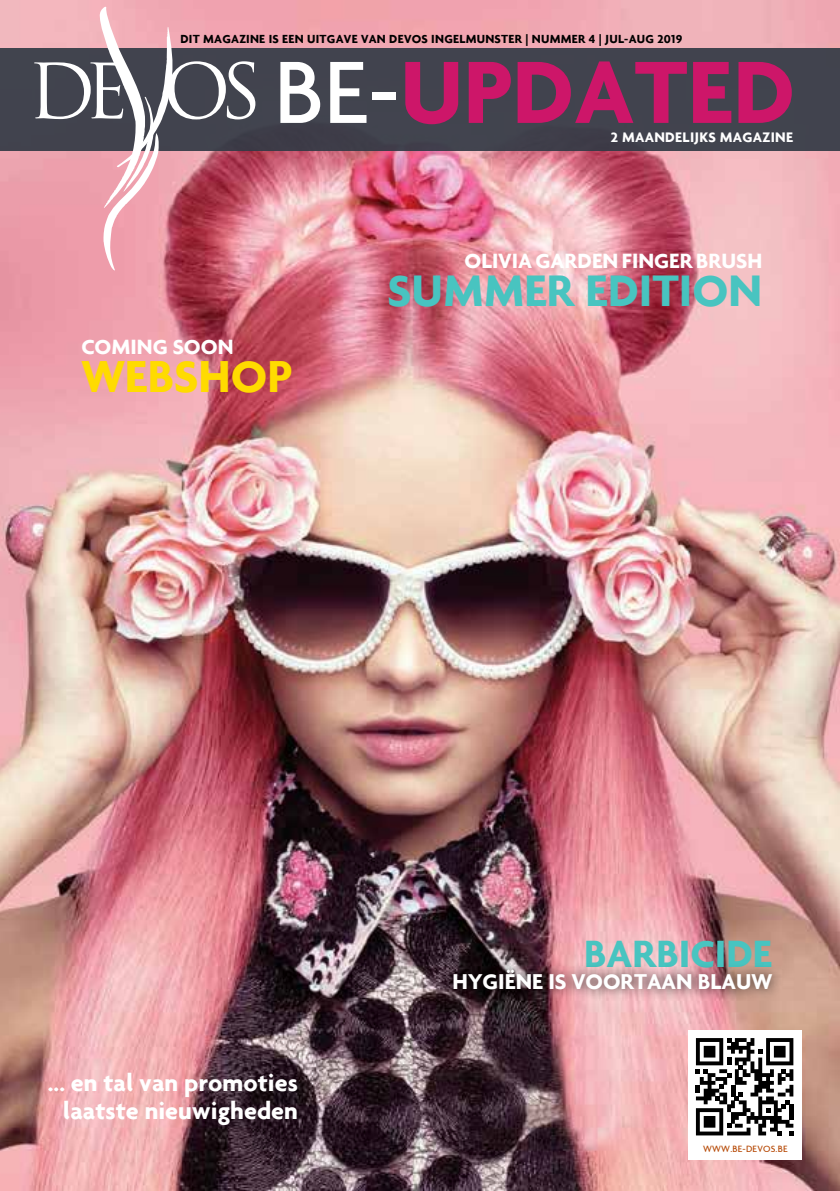
<style>
.page{position:relative;width:840px;height:1191px;background:#fff}
.page>*{position:absolute;margin:0;border:0;box-sizing:border-box;transform-origin:0 0}
.t1{font:700 95.6px "Agenda";color:#cd1669}
.t2{font:700 48.2px "Agenda";color:#ffdb00}
.t3{font:700 47.6px "Agenda";color:#48c4c0}
.t4{font:700 41px "Agenda";color:#48c4c0}
.t5{font:700 26px/28px "Agenda";color:#fff;text-align:center}
.t6{font:700 23.2px "Agenda";color:#fff}
.t7{font:700 22.2px "Agenda";color:#fff}
.t8{font:700 14.8px "Agenda";letter-spacing:.02em;color:#fff}
.t9{font:700 12.6px "Agenda";letter-spacing:.02em;color:#000}
.t10{font:500 9.8px "Agenda";letter-spacing:.02em;color:#b64905}
.s1{font-weight:500;color:#fff}
</style>
<div class="page">
<img style="left:0;top:0;width:839px;height:1191px">
<div style="left:688px;top:1030px;width:113px;height:129px;background:#fff"></div>
<div style="left:0;top:48px;width:839px;height:103px;background:#41434e"></div>
<div style="left:441px;top:958px;width:341px;height:43px;background:#000;opacity:.75"></div>
<svg style="left:695px;top:1038px;width:98px;height:97px"></svg>
<svg style="left:34px;top:7px;width:221px;height:263px"></svg>
<p class="t9" style="left:180px;top:31px;width:503px">DIT MAGAZINE IS EEN UITGAVE VAN DEVOS INGELMUNSTER | NUMMER 4 | JUL-AUG 2019</p>
<h1 class="t1" style="left:274px;top:34px;width:522px"><span class="s1">BE-</span>UPDATED</h1>
<p class="t8" style="left:610px;top:128px;width:184px">2 MAANDELIJKS MAGAZINE</p>
<h3 class="t7" style="left:81px;top:333px;width:154px">COMING SOON</h3>
<h2 class="t2" style="left:81px;top:347px;width:212px">WEBSHOP</h2>
<h3 class="t7" style="left:464px;top:247px;width:299px">OLIVIA GARDEN FINGER BRUSH</h3>
<h3 class="t3" style="left:387px;top:262px;width:376px">SUMMER EDITION</h3>
<h3 class="t5" style="left:48px;top:1067px;width:251px">... en tal van promoties laatste nieuwigheden</h3>
<h3 class="t4" style="left:584px;top:929px;width:189px">BARBICIDE</h3>
<h3 class="t6" style="left:452px;top:967px;width:321px">HYGIËNE IS VOORTAAN BLAUW</h3>
<p class="t10" style="left:702px;top:1143px;width:86px">WWW.BE-DEVOS.BE</p>
</div>
